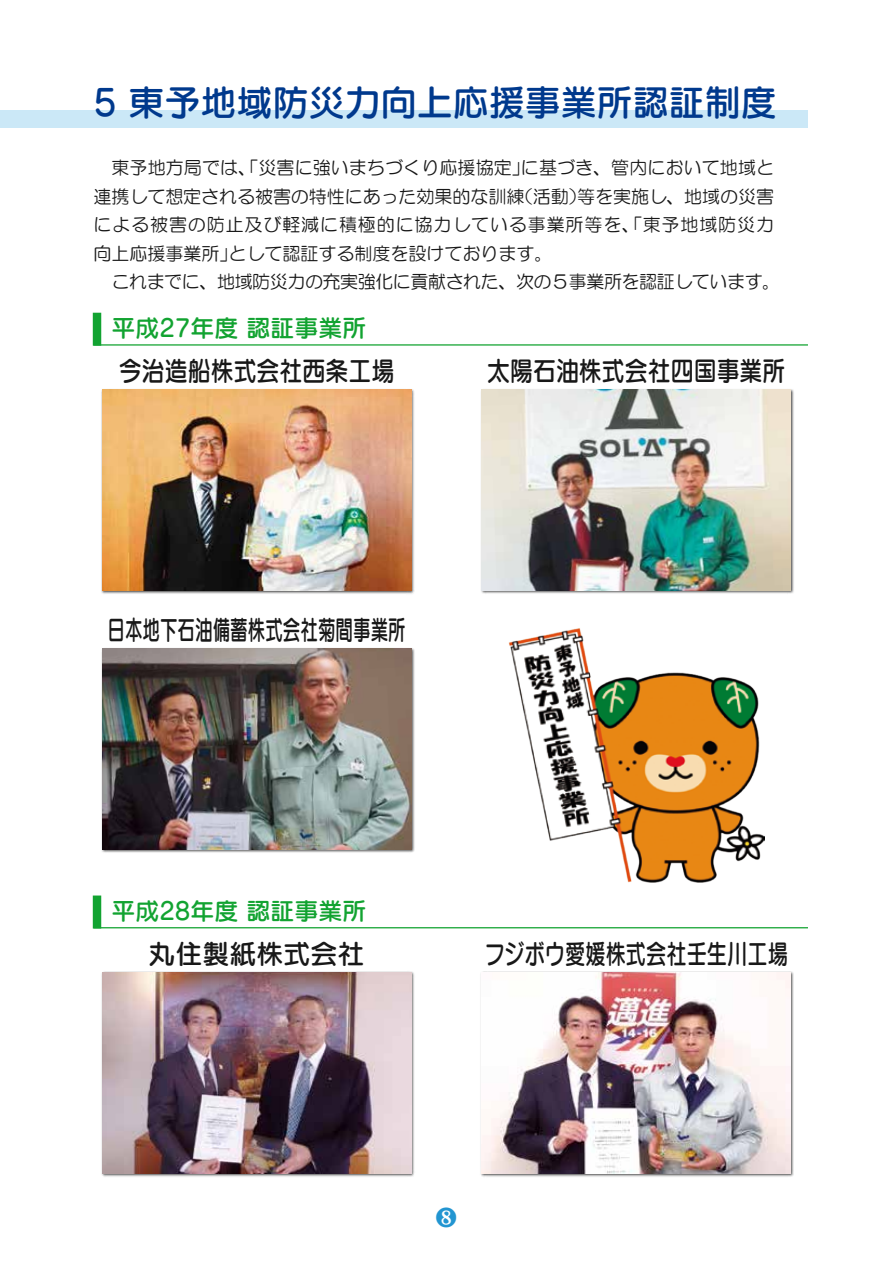
<style>
.page{position:relative;width:893px;height:1263px;background:#fff}
.page>*{position:absolute;margin:0;border:0;box-sizing:border-box;transform-origin:0 0}
.t1{font:36px "Seurat Pro DB";color:#00398d}
.t2{font:27px "Seurat Pro DB";color:#181818;scale:.85 1}
.t3{font:27px "Seurat Pro DB";color:#181818;scale:.65 1}
.t4{font:27px "Seurat Pro DB";color:#181818;scale:.75 1}
.t5{font:27px "Seurat Pro DB";color:#181818}
.t6{font:24px "Seurat Pro DB";color:#12a331}
.t7{font:21px "MS P Mincho";color:#2295d1}
.t8{font:18px "HG Maru Gothic MPRO";color:#181818}
.t9{font:18px/28.5px "HG Maru Gothic MPRO";letter-spacing:-.025em;color:#181818}
.t10{font:18px "HG Maru Gothic MPRO";letter-spacing:.05em;color:#181818}
</style>
<div class="page">
<div style="left:0;top:111px;width:808px;height:17px;background:#cbe8f7"></div>
<img style="left:101px;top:389px;width:314px;height:205px">
<img style="left:102px;top:390px;width:309px;height:200px">
<img style="left:481px;top:389px;width:313px;height:205px">
<img style="left:482px;top:390px;width:309px;height:200px">
<img style="left:92px;top:648px;width:323px;height:252px">
<img style="left:102px;top:648px;width:309px;height:201px">
<img style="left:92px;top:904px;width:369px;height:273px">
<img style="left:102px;top:972px;width:309px;height:201px">
<img style="left:480px;top:971px;width:314px;height:206px">
<img style="left:482px;top:972px;width:309px;height:201px">
<img style="left:508px;top:628px;width:257px;height:254px">
<hr style="left:94px;top:344px;width:714px;height:2px;background:#12a331">
<div style="left:94px;top:313px;width:6px;height:32px;background:#12a331"></div>
<div style="left:93px;top:313px;width:8px;height:33px;border:2px solid #12a331"></div>
<hr style="left:94px;top:927px;width:714px;height:1px;background:#12a331">
<div style="left:94px;top:896px;width:6px;height:32px;background:#12a331"></div>
<div style="left:93px;top:895px;width:8px;height:33px;border:2px solid #12a331"></div>
<h1 class="t1" style="left:94px;top:79px;width:685px">5 東予地域防災力向上応援事業所認証制度</h1>
<p class="t8" style="left:112px;top:159px;width:420px">東予地方局では、「災害に強いまちづくり応援協定」</p>
<p class="t8" style="left:521px;top:159px;width:255px">に基づき、管内において地域と</p>
<p class="t8" style="left:515px;top:187px;width:73px">（活動）</p>
<p class="t8" style="left:94px;top:187px;width:432px">連携して想定される被害の特性にあった効果的な訓練</p>
<p class="t10" style="left:94px;top:216px;width:682px">による被害の防止及び軽減に積極的に協力している事業所等を、「東予地域防災力</p>
<p class="t8" style="left:229px;top:244px;width:326px">として認証する制度を設けております。</p>
<p class="t8" style="left:577px;top:187px;width:198px">等を実施し、地域の災害</p>
<p class="t9" style="left:112px;top:239px;width:670px;text-indent:-18px">向上応援事業所」<br>これまでに、地域防災力の充実強化に貢献された、次の５事業所を認証しています。</p>
<h3 class="t6" style="left:111px;top:312px;width:256px">平成27年度認証事業所</h3>
<h2 class="t2" style="left:119px;top:353px;width:325px">今治造船株式会社西条工場</h2>
<h2 class="t2" style="left:487px;top:353px;width:353px">太陽石油株式会社四国事業所</h2>
<h2 class="t3" style="left:107px;top:612px;width:460px">日本地下石油備蓄株式会社菊間事業所</h2>
<h3 class="t6" style="left:111px;top:895px;width:256px">平成28年度認証事業所</h3>
<h2 class="t5" style="left:149px;top:936px;width:217px">丸住製紙株式会社</h2>
<h2 class="t4" style="left:485px;top:936px;width:406px">フジボウ愛媛株式会社壬生川工場</h2>
<p class="t7" style="left:436px;top:1207px;width:22px">8</p>
</div>
